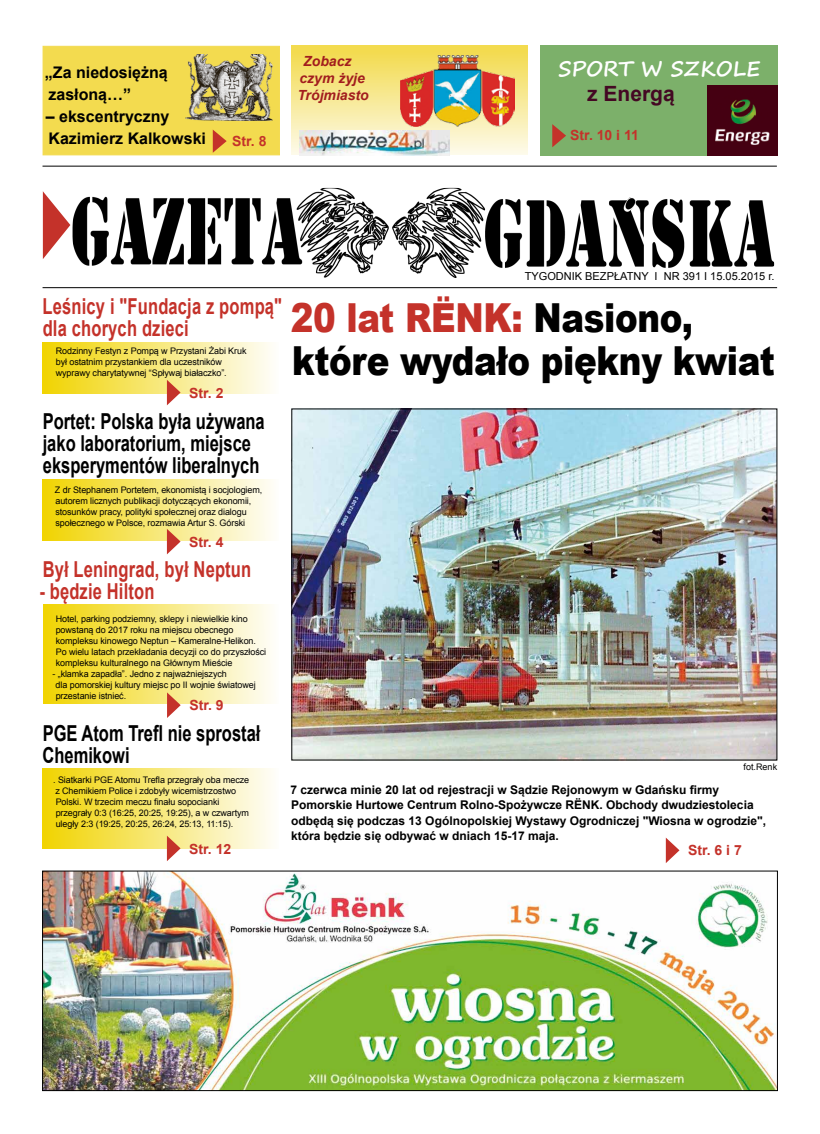
<style>
.page{position:relative;width:820px;height:1134px;background:#fff}
.page>*{position:absolute;margin:0;border:0;box-sizing:border-box;transform-origin:0 0}
.t1{font:900 40px/43px "Arial";letter-spacing:-.01em;color:#000;scale:.85 1}
.t2{font:700 22px/22px "Arial";color:#000;scale:.75 1}
.t3{font:700 22px/22px "Arial";letter-spacing:.01em;color:#c4322a;scale:.75 1}
.t4{font:700 21px "Segoe Print";color:#fff}
.t5{font:700 21px "Arial";color:#440823}
.t6{font:700 16px/22px "Arial";color:#000}
.t7{font:700 14px "Arial";color:#c4322a}
.t8{font:italic 700 14px/16.8px "Arial";color:#a21d1e}
.t9{font:700 12px/15.5px "Arial";color:#000}
.t10{font:11px "Arial";color:#000}
.t11{font:9px/11px "Arial";letter-spacing:-.01em;color:#000}
.s1{color:#c4322a}
</style>
<div class="page">
<div style="left:291px;top:45px;width:236px;height:109px;background:linear-gradient(to bottom,#f1d846,#fdfae9)"></div>
<svg style="left:43px;top:191px;width:27px;height:68px"></svg>
<hr style="left:42px;top:166px;width:734px;height:1px;background:#000">
<hr style="left:43px;top:287px;width:733px;height:1px;background:#000">
<img style="left:72px;top:188px;width:702px;height:90px">
<div style="left:42px;top:342px;width:236px;height:52px;background:linear-gradient(to right,#f1d400,#fefefa)"></div>
<div style="left:43px;top:768px;width:236px;height:80px;background:linear-gradient(to right,#f1d401,#fefefa)"></div>
<div style="left:43px;top:479px;width:236px;height:61px;background:linear-gradient(to right,#f1d401,#fefefa)"></div>
<div style="left:43px;top:605px;width:235px;height:99px;background:linear-gradient(to right,#f1d401,#fefefb)"></div>
<img style="left:299px;top:130px;width:150px;height:25px">
<img style="left:400px;top:56px;width:114px;height:71px">
<div style="left:540px;top:45px;width:237px;height:110px;background:#7cb06a"></div>
<img style="left:707px;top:86px;width:69px;height:69px">
<svg style="left:552px;top:124px;width:14px;height:23px"></svg>
<svg style="left:665px;top:837px;width:14px;height:26px"></svg>
<svg style="left:167px;top:380px;width:13px;height:25px"></svg>
<svg style="left:167px;top:529px;width:13px;height:25px"></svg>
<svg style="left:167px;top:692px;width:14px;height:26px"></svg>
<div style="left:43px;top:46px;width:237px;height:109px;background:#f3db4f"></div>
<svg style="left:213px;top:130px;width:13px;height:23px"></svg>
<img style="left:186px;top:54px;width:86px;height:67px">
<img style="left:44px;top:872px;width:731px;height:217px">
<div style="left:42px;top:870px;width:735px;height:221px;border:1px solid #000"></div>
<img style="left:293px;top:410px;width:482px;height:348px">
<svg style="left:167px;top:836px;width:13px;height:25px"></svg>
<h3 class="t6" style="left:45px;top:62px;width:124px">„Za niedosiężną zasłoną…”</h3>
<h3 class="t6" style="left:46px;top:106px;width:162px">– ekscentryczny<br>Kazimierz Kalkowski</h3>
<h3 class="t7" style="left:232px;top:132px;width:36px">Str. 8</h3>
<h3 class="t8" style="left:297px;top:53px;width:73px;text-indent:6px">Zobacz czym żyje<br>Trójmiasto</h3>
<h3 class="t4" style="left:557px;top:50px;width:204px">SPORT W SZKOLE</h3>
<h3 class="t5" style="left:587px;top:80px;width:89px">z Energą</h3>
<h3 class="t7" style="left:570px;top:126px;width:70px">Str. 10 i 11</h3>
<h2 class="t3" style="left:43px;top:296px;width:321px">Leśnicy i "Fundacja z pompą" dla chorych dzieci</h2>
<p class="t11" style="left:56px;top:345px;width:192px">Rodzinny Festyn z Pompą w Przystani Żabi Kruk był ostatnim przystankiem dla uczestników wyprawy charytatywnej “Spływaj białaczko”.</p>
<h3 class="t7" style="left:189px;top:383px;width:36px">Str. 2</h3>
<h2 class="t2" style="left:43px;top:411px;width:297px">Portet: Polska była używana jako laboratorium, miejsce eksperymentów liberalnych</h2>
<p class="t11" style="left:55px;top:484px;width:209px">Z dr Stephanem Portetem, ekonomistą i socjologiem, autorem licznych publikacji dotyczących ekonomii, stosunków pracy, polityki społecznej oraz dialogu społecznego w Polsce, rozmawia Artur S. Górski</p>
<h3 class="t7" style="left:189px;top:532px;width:36px">Str. 4</h3>
<h2 class="t3" style="left:43px;top:559px;width:279px">Był Leningrad, był Neptun</h2>
<h2 class="t3" style="left:39px;top:581px;width:155px">- będzie Hilton</h2>
<p class="t11" style="left:56px;top:614px;width:212px">Hotel, parking podziemny, sklepy i niewielkie kino powstaną do 2017 roku na miejscu obecnego kompleksu kinowego Neptun – Kameralne-Helikon.<br>Po wielu latach przekładania decyzji co do przyszłości kompleksu kulturalnego na Głównym Mieście</p>
<p class="t11" style="left:56px;top:669px;width:201px;text-indent:-3px">- „klamka zapadła”. Jedno z najważniejszych<br>dla pomorskiej kultury miejsc po II wojnie światowej przestanie istnieć.</p>
<h3 class="t7" style="left:189px;top:696px;width:36px">Str. 9</h3>
<h2 class="t2" style="left:42px;top:723px;width:292px">PGE Atom Trefl nie sprostał<br>Chemikowi</h2>
<p class="t11" style="left:53px;top:775px;width:197px">. Siatkarki PGE Atomu Trefla przegrały oba mecze z Chemikiem Police i zdobyły wicemistrzostwo Polski. W trzecim meczu finału sopocianki przegrały 0:3 (16:25, 20:25, 19:25), a w czwartym uległy 2:3 (19:25, 20:25, 26:24, 25:13, 11:15).</p>
<h3 class="t7" style="left:189px;top:839px;width:44px">Str. 12</h3>
<p class="t10" style="left:524px;top:269px;width:251px">TYGODNIK BEZPŁATNY I NR 391 I 15.05.2015 r.</p>
<h1 class="t1" style="left:290px;top:295px;width:570px"><span class="s1">20 lat RËNK:</span> Nasiono, które wydało piękny kwiat</h1>
<p class="t11" style="left:743px;top:761px;width:35px">fot.Renk</p>
<p class="t9" style="left:290px;top:782px;width:477px">7 czerwca minie 20 lat od rejestracji w Sądzie Rejonowym w Gdańsku firmy Pomorskie Hurtowe Centrum Rolno-Spożywcze RËNK. Obchody dwudziestolecia odbędą się podczas 13 Ogólnopolskiej Wystawy Ogrodniczej "Wiosna w ogrodzie", która będzie się odbywać w dniach 15-17 maja.</p>
<h3 class="t7" style="left:687px;top:841px;width:55px">Str. 6 i 7</h3>
</div>
